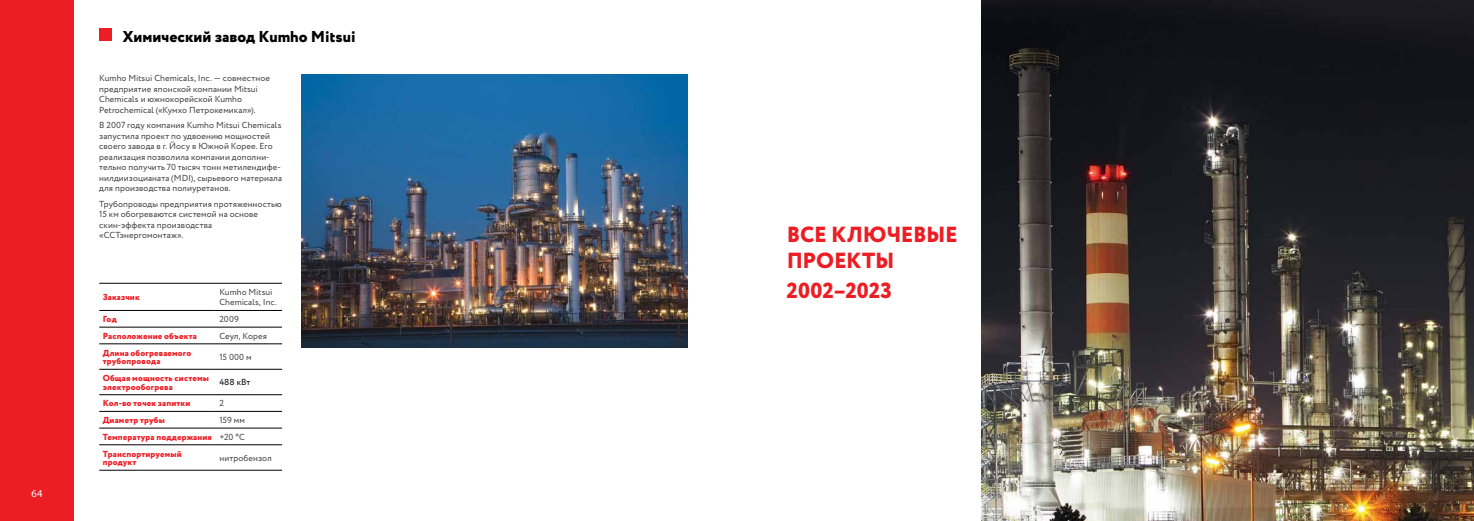
<style>
.page{position:relative;width:1474px;height:521px;background:#fff}
.page>*{position:absolute;margin:0;border:0;box-sizing:border-box;transform-origin:0 0}
.t1{font:800 21.88px/26.2px "Circe";letter-spacing:-.01em;color:#ed1d24}
.t2{font:800 15.75px "Circe";color:#000}
.t3{font:10.5px "Myriad Pro";color:#fff}
.t4{font:8.75px/10.5px "Circe";letter-spacing:.01em;color:#414042}
.t5{font:800 8.75px/8.8px "Circe";letter-spacing:.015em;color:#ed1d24}
.t6{font:8.75px "Circe";color:#000}
.s1{font-weight:400;color:#414042}
</style>
<div class="page">
<div style="left:0;top:0;width:73px;height:521px;background:#ed1d24"></div>
<div style="left:99px;top:29px;width:13px;height:12px;background:#ed1d24"></div>
<hr style="left:99px;top:283px;width:117px;height:1px;background:#000">
<hr style="left:216px;top:283px;width:66px;height:1px;background:#000">
<hr style="left:99px;top:310px;width:117px;height:1px;background:#000">
<hr style="left:216px;top:310px;width:66px;height:1px;background:#000">
<hr style="left:99px;top:327px;width:117px;height:1px;background:#000">
<hr style="left:216px;top:327px;width:66px;height:1px;background:#000">
<hr style="left:99px;top:344px;width:117px;height:1px;background:#000">
<hr style="left:216px;top:344px;width:66px;height:1px;background:#000">
<hr style="left:99px;top:369px;width:117px;height:1px;background:#000">
<hr style="left:216px;top:369px;width:66px;height:1px;background:#000">
<hr style="left:99px;top:394px;width:117px;height:1px;background:#000">
<hr style="left:216px;top:394px;width:66px;height:1px;background:#000">
<hr style="left:99px;top:411px;width:117px;height:1px;background:#000">
<hr style="left:216px;top:411px;width:66px;height:1px;background:#000">
<hr style="left:99px;top:428px;width:117px;height:1px;background:#000">
<hr style="left:216px;top:428px;width:66px;height:1px;background:#000">
<hr style="left:99px;top:444px;width:117px;height:1px;background:#000">
<hr style="left:216px;top:444px;width:66px;height:1px;background:#000">
<hr style="left:99px;top:470px;width:117px;height:1px;background:#000">
<hr style="left:216px;top:470px;width:66px;height:1px;background:#000">
<img style="left:302px;top:74px;width:385px;height:274px">
<img style="left:981px;top:0;width:492px;height:521px">
<p class="t3" style="left:32px;top:487px;width:12px">64</p>
<h2 class="t2" style="left:123px;top:26px;width:234px">Химический завод Kumho Mitsui</h2>
<p class="t4" style="left:99px;top:73px;width:172px">Kumho Mitsui Chemicals, Inc. — совместное предприятие японской компании Mitsui Chemicals и южнокорейской Kumho Petrochemical («Кумхо Петрокемикал»).</p>
<p class="t4" style="left:99px;top:120px;width:184px">В 2007 году компания Kumho Mitsui Chemicals запустила проект по удвоению мощностей своего завода в г. Йосу в Южной Корее. Его реализация позволила компании дополни&shy;тельно получить 70 тысяч тонн метилендифе&shy;нилдиизоцианата (MDI), сырьевого материала для производства полиуретанов.</p>
<p class="t4" style="left:99px;top:199px;width:184px">Трубопроводы предприятия протяженностью<br>15 км обогреваются системой на основе скин-эффекта производства «ССТэнергомонтаж».</p>
<p class="t5" style="left:103px;top:293px;width:38px">Заказчик</p>
<p class="t4" style="left:219px;top:287px;width:59px">Kumho Mitsui<br>Chemicals, Inc.</p>
<p class="t5" style="left:103px;top:315px;width:15px">Год</p>
<p class="t4" style="left:219px;top:314px;width:21px">2009</p>
<p class="t5" style="left:103px;top:332px;width:95px">Расположение объекта</p>
<p class="t4" style="left:219px;top:331px;width:49px">Сеул, Корея</p>
<p class="t5" style="left:103px;top:349px;width:90px">Длина обогреваемого трубопровода</p>
<p class="t4" style="left:219px;top:352px;width:34px">15 000 м</p>
<p class="t5" style="left:103px;top:374px;width:108px">Общая мощность системы электрообогрева</p>
<p class="t6" style="left:219px;top:376px;width:32px">488 кВт</p>
<p class="t5" style="left:103px;top:399px;width:89px">Кол-во точек запитки</p>
<p class="t4" style="left:219px;top:398px;width:6px">2</p>
<p class="t5" style="left:103px;top:416px;width:64px">Диаметр трубы</p>
<p class="t5" style="left:103px;top:412px;width:144px;line-height:16.7px;text-align:justify;text-indent:117px"><span class="s1">159 мм </span>Температура поддержания <span class="s1">+20 °C </span>Транспортируемый</p>
<p class="t5" style="left:103px;top:458px;width:35px">продукт</p>
<p class="t4" style="left:219px;top:453px;width:54px">нитробензол</p>
<h1 class="t1" style="left:786px;top:223px;width:172px">ВСЕ КЛЮЧЕВЫЕ<br>ПРОЕКТЫ</h1>
<h1 class="t1" style="left:786px;top:278px;width:107px">2002–2023</h1>
</div>
